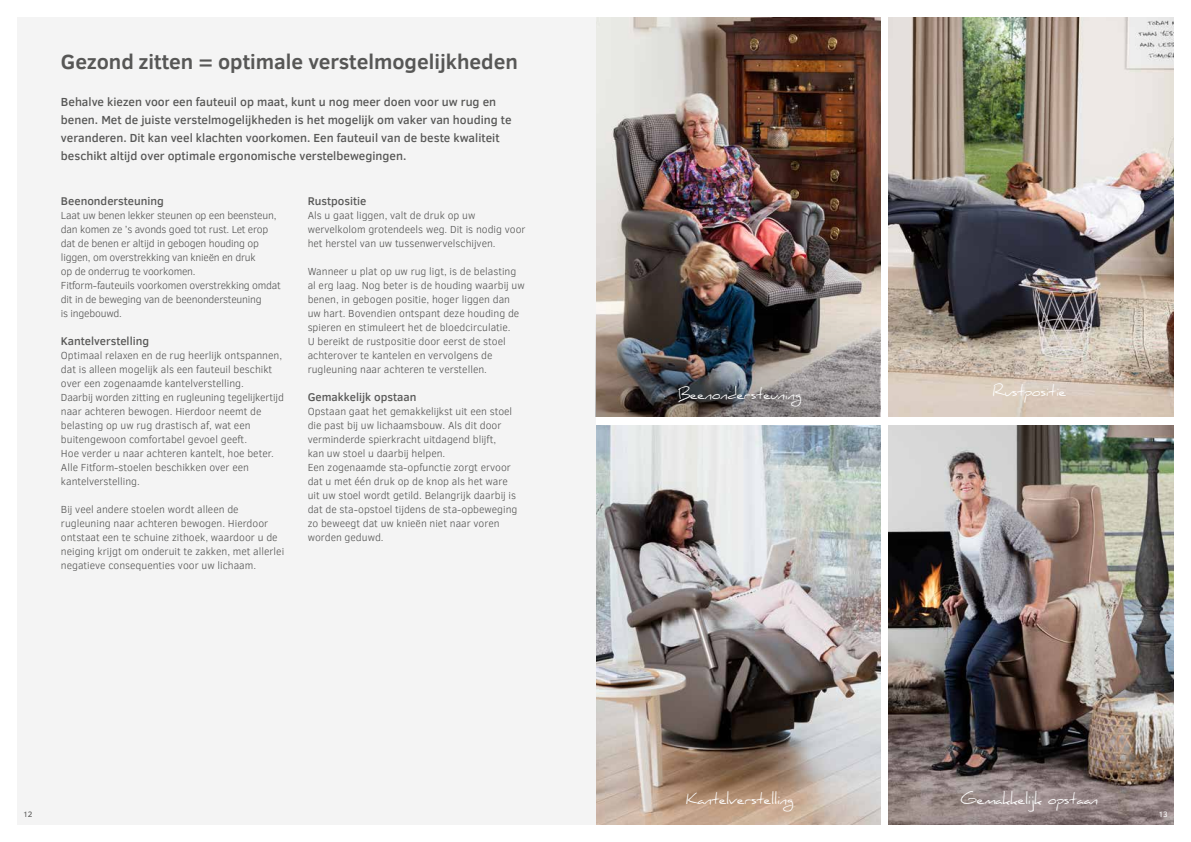
<style>
.page{position:relative;width:1191px;height:842px;background:#fff}
.page>*{position:absolute;margin:0;border:0;box-sizing:border-box;transform-origin:0 0}
.t1{font:700 21px "Clear Sans";color:#575756}
.t2{font:14.6px "Daniel";letter-spacing:-.02em;color:#fff}
.t3{font:500 12px/18px "Clear Sans";color:#575756}
.t4{font:500 11.5px "Clear Sans";color:#575756}
.t5{font:300 10.5px/14px "Clear Sans";color:#575756}
.t6{font:300 10.5px/14px "Clear Sans";letter-spacing:-.02em;color:#575756}
.t7{font:8px "Clear Sans";color:#575756}
.t8{font:8px "Clear Sans";color:#fff}
</style>
<div class="page">
<img style="left:595px;top:17px;width:285px;height:295px">
<img style="left:595px;top:425px;width:285px;height:400px">
<img style="left:889px;top:17px;width:285px;height:400px">
<img style="left:889px;top:425px;width:285px;height:400px">
<div style="left:17px;top:17px;width:578px;height:808px;background:#f4f4f4"></div>
<img style="left:595px;top:312px;width:285px;height:105px">
<h1 class="t1" style="left:61px;top:47px;width:458px">Gezond zitten = optimale verstelmogelijkheden</h1>
<p class="t3" style="left:61px;top:93px;width:452px">Behalve kiezen voor een fauteuil op maat, kunt u nog meer doen voor uw rug en benen. Met de juiste verstelmogelijkheden is het mogelijk om vaker van houding te veranderen. Dit kan veel klachten voorkomen. Een fauteuil van de beste kwaliteit beschikt altijd over optimale ergonomische verstelbewegingen.</p>
<p class="t4" style="left:61px;top:193px;width:104px">Beenondersteuning</p>
<p class="t6" style="left:61px;top:208px;width:221px">Laat uw benen lekker steunen op een beensteun, dan komen ze ’s avonds goed tot rust. Let erop dat de benen er altijd in gebogen houding op liggen, om overstrekking van knieën en druk<br>op de onderrug te voorkomen.<br>Fitform-fauteuils voorkomen overstrekking omdat dit in de beweging van de beenondersteuning<br>is ingebouwd.</p>
<p class="t4" style="left:61px;top:333px;width:90px">Kantelverstelling</p>
<p class="t5" style="left:61px;top:348px;width:224px">Optimaal relaxen en de rug heerlijk ontspannen, dat is alleen mogelijk als een fauteuil beschikt over een zogenaamde kantelverstelling.<br>Daarbij worden zitting en rugleuning tegelijkertijd naar achteren bewogen. Hierdoor neemt de belasting op uw rug drastisch af, wat een buitengewoon comfortabel gevoel geeft.<br>Hoe verder u naar achteren kantelt, hoe beter.<br>Alle Fitform-stoelen beschikken over een kantelverstelling.</p>
<p class="t5" style="left:61px;top:502px;width:225px">Bij veel andere stoelen wordt alleen de rugleuning naar achteren bewogen. Hierdoor ontstaat een te schuine zithoek, waardoor u de neiging krijgt om onderuit te zakken, met allerlei negatieve consequenties voor uw lichaam.</p>
<p class="t4" style="left:308px;top:193px;width:60px">Rustpositie</p>
<p class="t5" style="left:308px;top:208px;width:219px">Als u gaat liggen, valt de druk op uw wervelkolom grotendeels weg. Dit is nodig voor het herstel van uw tussenwervelschijven.</p>
<p class="t5" style="left:308px;top:264px;width:218px">Wanneer u plat op uw rug ligt, is de belasting al erg laag. Nog beter is de houding waarbij uw benen, in gebogen positie, hoger liggen dan uw hart. Bovendien ontspant deze houding de spieren en stimuleert het de bloedcirculatie.<br>U bereikt de rustpositie door eerst de stoel achterover te kantelen en vervolgens de rugleuning naar achteren te verstellen.</p>
<p class="t4" style="left:308px;top:389px;width:110px">Gemakkelijk opstaan</p>
<p class="t5" style="left:308px;top:404px;width:211px">Opstaan gaat het gemakkelijkst uit een stoel die past bij uw lichaamsbouw. Als dit door verminderde spierkracht uitdagend blijft,<br>kan uw stoel u daarbij helpen.<br>Een zogenaamde sta-opfunctie zorgt ervoor dat u met één druk op de knop als het ware uit uw stoel wordt getild. Belangrijk daarbij is dat de sta-opstoel tijdens de sta-opbeweging zo beweegt dat uw knieën niet naar voren worden geduwd.</p>
<h2 class="t2" style="left:678px;top:385px;width:125px">Beenondersteuning</h2>
<h2 class="t2" style="left:992px;top:382px;width:75px">Rustpositie</h2>
<h2 class="t2" style="left:960px;top:791px;width:139px">Gemakkelijk opstaan</h2>
<h2 class="t2" style="left:686px;top:791px;width:109px">Kantelverstelling</h2>
<p class="t7" style="left:23px;top:809px;width:11px">12</p>
<p class="t8" style="left:1158px;top:809px;width:11px">13</p>
</div>
